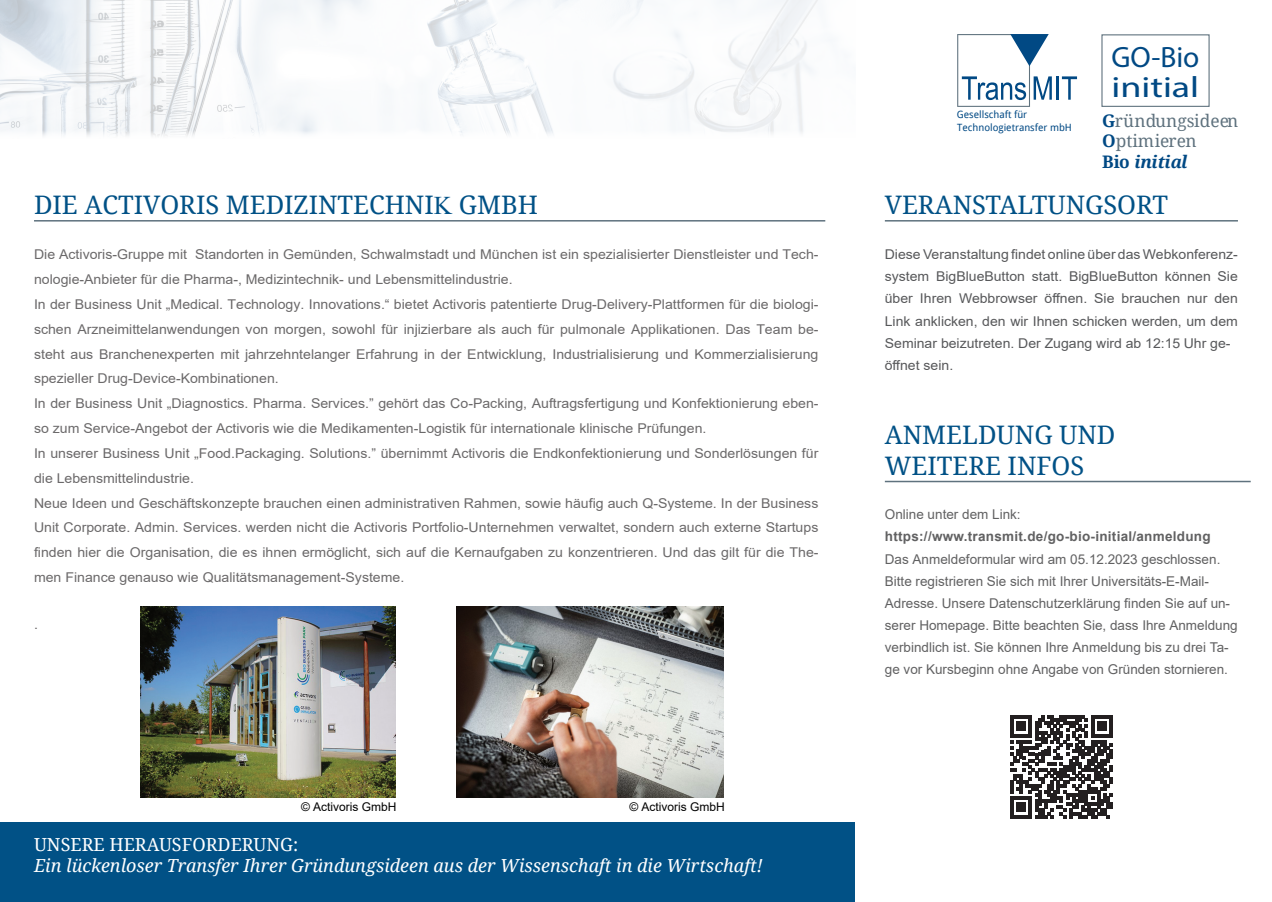
<style>
.page{position:relative;width:1272px;height:902px;background:#fff}
.page>*{position:absolute;margin:0;border:0;box-sizing:border-box;transform-origin:0 0}
.t1{font:29.4px/30.2px "Myriad Pro";color:#014984}
.t2{font:25.5px/30.6px "Droid Serif";color:#015186}
.t3{font:italic 18px "Droid Serif";color:#fff}
.t4{font:18px "Droid Serif";color:#fff}
.t5{font:17.25px/20.7px "Droid Serif";color:#5f727e}
.t6{font:13.5px/24.8px "Arial";color:#6b696a;scale:1.05 1}
.t7{font:13.5px/22.2px "Arial";color:#616162}
.t8{font:13.5px/22px "Arial";color:#57585a;scale:1.04 1}
.t9{font:12px "Arial";color:#000}
.t10{font:10.05px/12.5px "Droid Sans";color:#014984}
.s1{font-family:"Times New Roman"}
.s2{font-style:inherit}
.s3{font-weight:700;color:#014984}
.s4{font-weight:700;font-style:italic;color:#014984}
.s5{font-weight:700}
</style>
<div class="page">
<div style="left:0;top:821px;width:855px;height:80px;background:#015186"></div>
<img style="left:0;top:0;width:818px;height:136px">
<hr style="left:1056px;top:76px;width:2px;height:24px;background:#014984">
<svg style="left:1061px;top:76px;width:15px;height:24px"></svg>
<svg style="left:957px;top:34px;width:94px;height:73px"></svg>
<div style="left:1101px;top:34px;width:108px;height:73px;border:1px solid #5f727e"></div>
<hr style="left:884px;top:220px;width:353px;height:1px;background:#5f727e">
<hr style="left:884px;top:480px;width:366px;height:2px;background:#5f727e">
<hr style="left:34px;top:220px;width:791px;height:1px;background:#5f727e">
<svg style="left:1010px;top:715px;width:102px;height:103px"></svg>
<img style="left:140px;top:606px;width:256px;height:191px">
<img style="left:456px;top:606px;width:267px;height:191px">
<h2 class="t2" style="left:34px;top:190px;width:505px">DIE ACTIVORIS MEDIZINTECHNI<span class="s1">K</span> GMBH</h2>
<p class="t6" style="left:34px;top:242px;width:748px">Die Activoris<span class="s2">-G</span>ru<span class="s2">pp</span>e mit Standorten in <span class="s2">G</span>emünden, Schwalmstadt und <span class="s2">M</span>ünchen ist ein s<span class="s2">p</span>ezialisierter Dienstleister und <span class="s2">T</span>ech&shy;nologie<span class="s2">-</span>Anbieter für die <span class="s2">P</span>harma<span class="s2">-</span>, <span class="s2">M</span>edizintechnik<span class="s2">-</span> und <span class="s2">L</span>ebensmittelindustrie.<br>In der Business Unit <span class="s2">„M</span>edical. <span class="s2">T</span>echnolog<span class="s2">y</span>. Innovations.<span class="s2">“</span> bietet Activoris <span class="s2">p</span>atentierte Drug<span class="s2">-</span>Deliver<span class="s2">y-P</span>lattformen für die biologi&shy;schen Arzneimittelanwendungen von morgen, sowohl für in<span class="s2">j</span>izierbare als auch für <span class="s2">p</span>ulmonale A<span class="s2">pp</span>likationen. Das <span class="s2">T</span>eam be&shy;steht aus Branchene<span class="s2">xp</span>erten mit <span class="s2">j</span>ahrzehntelanger Erfahrung in der Entwicklung, Industrialisierung und <span class="s2">K</span>ommerzialisierung s<span class="s2">p</span>ezieller Drug<span class="s2">-</span>Device<span class="s2">-K</span>ombinationen.<br>In der Business Unit <span class="s2">„</span>Diagnostics. <span class="s2">P</span>harma. Services.<span class="s2">”</span> gehört das <span class="s2">C</span>o<span class="s2">-P</span>acking, Auftragsfertigung und <span class="s2">K</span>onfektionierung eben&shy;so zum Service<span class="s2">-</span>Angebot der Activoris wie die <span class="s2">M</span>edikamenten<span class="s2">-L</span>ogistik für internationale klinische <span class="s2">P</span>rüfungen.<br>In unserer Business Unit <span class="s2">„F</span>ood.<span class="s2">P</span>ackaging. Solutions.<span class="s2">”</span> übernimmt Activoris die Endkonfektionierung und Sonderlösungen für die <span class="s2">L</span>ebensmittelindustrie.<br><span class="s2">N</span>eue Ideen und <span class="s2">G</span>eschäftskonze<span class="s2">p</span>te brauchen einen administrativen <span class="s2">R</span>ahmen, sowie häufig auch <span class="s2">Q-</span>S<span class="s2">y</span>steme. In der Business Unit <span class="s2">C</span>or<span class="s2">p</span>orate. Admin. Services. werden nicht die Activoris <span class="s2">P</span>ortfolio<span class="s2">-</span>Unternehmen verwaltet, sondern auch e<span class="s2">x</span>terne Startu<span class="s2">p</span>s finden hier die <span class="s2">O</span>rganisation, die es ihnen ermöglicht, sich auf die <span class="s2">K</span>ernaufgaben zu konzentrieren. Und das gilt für die <span class="s2">T</span>he&shy;men <span class="s2">F</span>inance genauso wie <span class="s2">Q</span>ualitätsmanagement<span class="s2">-</span>S<span class="s2">y</span>steme.</p>
<p class="t6" style="left:34px;top:611px;width:5px">.</p>
<p class="t9" style="left:301px;top:800px;width:97px">© Activoris GmbH</p>
<p class="t9" style="left:629px;top:800px;width:97px">© Activoris GmbH</p>
<h3 class="t4" style="left:34px;top:833px;width:266px">UNSERE HERAUSFORDERUNG:</h3>
<h3 class="t3" style="left:34px;top:855px;width:730px">Ein lückenloser Transfer Ihrer Gründungsideen aus der Wissenschaft in die Wirtschaft!</h3>
<h1 class="t1" style="left:1111px;top:41px;width:89px">GO-Bio initial</h1>
<p class="t10" style="left:956px;top:108px;width:117px">Gesellschaft für<br>Technologietransfer mbH</p>
<p class="t5" style="left:1102px;top:110px;width:138px"><span class="s3">G</span>ründungsideen<br><span class="s3">O</span>ptimieren<br><span class="s3">Bio</span> <span class="s4">initial</span></p>
<h2 class="t2" style="left:884px;top:190px;width:285px">VERANSTALTUNGSORT</h2>
<p class="t8" style="left:884px;top:243px;width:341px">Diese Veranstaltung findet online über das Webkonferenz&shy;system BigBlueButton statt. BigBlueButton können Sie über Ihren Webbrowser öffnen. Sie brauchen nur den Link anklicken, den wir Ihnen schicken werden, um dem Seminar beizutreten. Der Zugang wird ab 12<span class="s2">:15 Uhr</span> ge&shy;öffnet sein.</p>
<h2 class="t2" style="left:884px;top:420px;width:232px">ANMELDUNG UND<br>WEITERE INFOS</h2>
<p class="t7" style="left:884px;top:502px;width:137px">Online unter dem Link:</p>
<p class="t7" style="left:884px;top:525px;width:354px"><span class="s5">https://www.transmit.de/go-bio-initial/anmeldung </span>Das Anmeldeformular wird am <span class="s2">05.12.2023</span> geschlossen.<br>Bitte registrieren Sie sich mit Ihrer Universitäts-E-Mail-Adresse. Unsere Datenschutzerklärung finden Sie auf un&shy;serer Homepage. Bitte beachten Sie, dass Ihre Anmeldung verbindlich ist. Sie können Ihre Anmeldung bis zu drei Ta&shy;ge vor Kursbeginn ohne Angabe von Gründen stornieren.</p>
</div>
